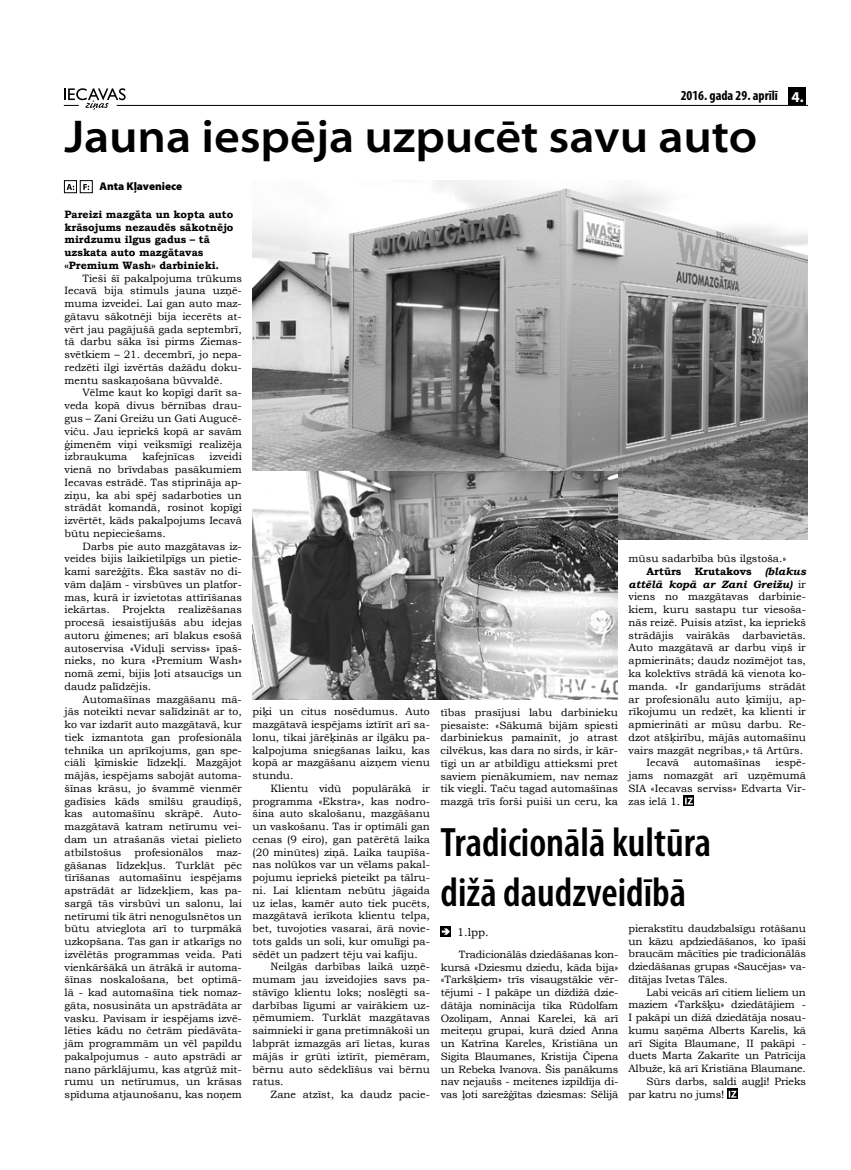
<style>
.page{position:relative;width:851px;height:1170px;background:#fff}
.page>*{position:absolute;margin:0;border:0;box-sizing:border-box;transform-origin:0 0}
.t1{font:600 semi-expanded 46.25px "Myriad Pro";color:#000}
.t2{font:600 condensed 41.25px/49.5px "Myriad Pro";color:#000}
.t3{font:700 condensed 13.75px "Myriad Pro";color:#000}
.t4{font:900 11.25px "Myriad Pro";color:#000}
.t5{font:11.25px "Bookman Old Style";color:#000}
.t6{font:10.62px/12.8px "Bookman Old Style";color:#000;text-align:justify}
.t7{font:700 10.62px/12.8px "Bookman Old Style";color:#000}
.t8{font:italic 700 10.62px "Bookman Old Style";color:#000}
.s1{font-stretch:normal;font-size:15px;color:#fff}
.s2{font-weight:400;font-style:normal}
</style>
<div class="page">
<hr style="left:117px;top:105px;width:689px;height:1px;background:#000">
<svg style="left:64px;top:88px;width:62px;height:22px"></svg>
<div style="left:788px;top:87px;width:18px;height:18px;background:#000"></div>
<svg style="left:67px;top:184px;width:7px;height:6px"></svg>
<div style="left:64px;top:180px;width:13px;height:13px;border:1px solid #000"></div>
<svg style="left:83px;top:184px;width:6px;height:6px"></svg>
<div style="left:80px;top:180px;width:12px;height:13px;border:1px solid #000"></div>
<svg style="left:440px;top:926px;width:11px;height:10px"></svg>
<svg style="left:441px;top:928px;width:9px;height:6px"></svg>
<div style="left:727px;top:1088px;width:10px;height:10px;background:#000"></div>
<svg style="left:728px;top:1090px;width:8px;height:7px"></svg>
<img style="left:253px;top:180px;width:553px;height:360px">
<svg style="left:683px;top:795px;width:11px;height:11px"></svg>
<svg style="left:685px;top:797px;width:7px;height:7px"></svg>
<img style="left:252px;top:472px;width:366px;height:227px">
<p class="t3" style="left:680px;top:87px;width:124px">2016. gada 29. aprīlī <span class="s1">4.</span></p>
<h1 class="t1" style="left:64px;top:111px;width:694px">Jauna iespēja uzpucēt savu auto</h1>
<p class="t4" style="left:100px;top:180px;width:84px">Anta Kļaveniece</p>
<p class="t7" style="left:64px;top:208px;width:170px">Pareizi mazgāta un kopta auto krāsojums nezaudēs sākotnējo mirdzumu ilgus gadus – tā uzskata auto mazgātavas «Premium Wash» darbinieki.</p>
<p class="t6" style="left:64px;top:272px;width:179px;text-indent:18px">Tieši šī pakalpojuma trūkums Iecavā bija stimuls jauna uzņē&shy;muma izveidei. Lai gan auto maz&shy;gātavu sākotnēji bija iecerēts at&shy;vērt jau pagājušā gada septembrī, tā darbu sāka īsi pirms Ziemas&shy;svētkiem – 21. decembrī, jo nepa&shy;redzēti ilgi izvērtās dažādu doku&shy;mentu saskaņošana būvvaldē.</p>
<p class="t6" style="left:64px;top:386px;width:179px;text-indent:18px">Vēlme kaut ko kopīgi darīt sa&shy;veda kopā divus bērnības drau&shy;gus – Zani Greižu un Gati Augucē&shy;viču. Jau iepriekš kopā ar savām ģimenēm viņi veiksmīgi realizēja izbraukuma</p>
<p class="t6" style="left:64px;top:450px;width:179px;text-indent:145px">izveidi vienā no brīvdabas pasākumiem Iecavas estrādē. Tas stiprināja ap&shy;ziņu, ka abi spēj sadarboties un strādāt komandā, rosinot kopīgi izvērtēt, kāds pakalpojums Iecavā būtu nepieciešams.</p>
<p class="t6" style="left:64px;top:539px;width:179px;text-indent:18px">Darbs pie auto mazgātavas iz&shy;veides bijis laikietilpīgs un pietie&shy;kami sarežģīts. Ēka sastāv no di&shy;vām daļām - virsbūves un platfor&shy;mas, kurā ir izvietotas attīrīšanas iekārtas. Projekta realizēšanas procesā iesaistījušās abu idejas autoru ģimenes; arī blakus esošā autoservisa «Viduļi serviss» īpaš&shy;nieks, no kura «Premium Wash» nomā zemi, bijis ļoti atsaucīgs un daudz palīdzējis.</p>
<p class="t6" style="left:64px;top:692px;width:179px;text-indent:18px">Automašīnas mazgāšanu mā&shy;jās noteikti nevar salīdzināt ar to, ko var izdarīt auto mazgātavā, kur tiek izmantota gan profesionāla tehnika un aprīkojums, gan spe&shy;ciāli ķīmiskie līdzekļi. Mazgājot mājās, iespējams sabojāt automa&shy;šīnas krāsu, jo švammē vienmēr gadīsies kāds smilšu graudiņš, kas automašīnu skrāpē. Auto&shy;mazgātavā katram netīrumu vei&shy;dam un atrašanās vietai pielieto atbilstošus profesionālos maz&shy;gāšanas līdzekļus. Turklāt pēc tīrīšanas automašīnu iespējams apstrādāt ar līdzekļiem, kas pa&shy;sargā tās virsbūvi un salonu, lai netīrumi tik ātri nenogulsnētos un būtu atvieglota arī to turpmākā uzkopšana. Tas gan ir atkarīgs no izvēlētās programmas veida. Pati vienkāršākā un ātrākā ir automa&shy;šīnas noskalošana, bet optimā&shy;lā - kad automašīna tiek nomaz&shy;gāta, nosusināta un apstrādāta ar vasku. Pavisam ir iespējams izvē&shy;lēties kādu no četrām piedāvāta&shy;jām programmām un vēl papildu pakalpojumus - auto apstrādi ar nano pārklājumu, kas atgrūž mit&shy;rumu un netīrumus, un krāsas spīduma atjaunošanu, kas noņem</p>
<p class="t6" style="left:142px;top:450px;width:54px">kafejnīcas</p>
<p class="t6" style="left:252px;top:705px;width:179px">piķi un citus nosēdumus. Auto mazgātavā iespējams iztīrīt arī sa&shy;lonu, tikai jārēķinās ar ilgāku pa&shy;kalpojuma sniegšanas laiku, kas kopā ar mazgāšanu aizņem vienu stundu.</p>
<p class="t6" style="left:252px;top:781px;width:179px;text-indent:18px">Klientu vidū populārākā ir programma «Ekstra», kas nodro&shy;šina auto skalošanu, mazgāšanu un vaskošanu. Tas ir optimāli gan cenas (9 eiro), gan patērētā laika (20 minūtes) ziņā. Laika taupīša&shy;nas nolūkos var un vēlams pakal&shy;pojumu iepriekš pieteikt pa tālru&shy;ni. Lai klientam nebūtu jāgaida uz ielas, kamēr auto tiek pucēts, mazgātavā ierīkota klientu telpa, bet, tuvojoties vasarai, ārā novie&shy;tots galds un soli, kur omulīgi pa&shy;sēdēt un padzert tēju vai kafiju.</p>
<p class="t6" style="left:252px;top:960px;width:179px;text-indent:18px">Neilgās darbības laikā uzņē&shy;mumam jau izveidojies savs pa&shy;stāvīgo klientu loks; noslēgti sa&shy;darbības līgumi ar vairākiem uz&shy;ņēmumiem. Turklāt mazgātavas saimnieki ir gana pretimnākoši un labprāt izmazgās arī lietas, kuras mājās ir grūti iztīrīt, piemēram, bērnu auto sēdeklīšus vai bērnu ratus.</p>
<p class="t6" style="left:270px;top:1087px;width:161px">Zane atzīst, ka daudz pacie-</p>
<p class="t6" style="left:440px;top:705px;width:179px">tības prasījusi labu darbinieku piesaiste: «Sākumā bijām spiesti darbiniekus pamainīt, jo atrast cilvēkus, kas dara no sirds, ir kār&shy;tīgi un ar atbildīgu attieksmi pret saviem pienākumiem, nav nemaz tik viegli. Taču tagad automašīnas mazgā trīs forši puiši un ceru, ka</p>
<p class="t6" style="left:628px;top:552px;width:159px">mūsu sadarbība būs ilgstoša.»</p>
<p class="t7" style="left:646px;top:564px;width:36px">Artūrs</p>
<p class="t7" style="left:694px;top:564px;width:58px">Krutakovs</p>
<p class="t8" style="left:765px;top:563px;width:43px">(blakus</p>
<p class="t8" style="left:628px;top:576px;width:179px">attēlā kopā ar Zani Greižu) <span class="s2">ir</span></p>
<p class="t6" style="left:628px;top:590px;width:179px">viens no mazgātavas darbinie-</p>
<p class="t6" style="left:628px;top:603px;width:179px">kiem, kuru sastapu tur viesoša-</p>
<p class="t6" style="left:628px;top:616px;width:179px">nās reizē. Puisis atzīst, ka iepriekš</p>
<p class="t6" style="left:628px;top:628px;width:179px">strādājis vairākās darbavietās.</p>
<p class="t6" style="left:628px;top:641px;width:179px">Auto mazgātavā ar darbu viņš ir</p>
<p class="t6" style="left:628px;top:654px;width:179px">apmierināts; daudz nozīmējot tas,</p>
<p class="t6" style="left:628px;top:667px;width:179px">ka kolektīvs strādā kā vienota ko-</p>
<p class="t6" style="left:628px;top:679px;width:179px">manda. «Ir gandarījums strādāt</p>
<p class="t6" style="left:628px;top:692px;width:179px">ar profesionālu auto ķīmiju, ap-</p>
<p class="t6" style="left:628px;top:705px;width:179px">rīkojumu un redzēt, ka klienti ir</p>
<p class="t6" style="left:628px;top:718px;width:179px">apmierināti ar mūsu darbu. Re-</p>
<p class="t6" style="left:628px;top:730px;width:179px">dzot atšķirību, mājās automašīnu</p>
<p class="t6" style="left:628px;top:743px;width:176px">vairs mazgāt negribas,» tā Artūrs.</p>
<p class="t6" style="left:646px;top:756px;width:34px">Iecavā</p>
<p class="t6" style="left:693px;top:756px;width:68px">automašīnas</p>
<p class="t6" style="left:628px;top:756px;width:179px;text-indent:147px">iespē&shy;jams nomazgāt arī uzņēmumā SIA «Iecavas serviss» Edvarta Vir&shy;zas ielā 1.</p>
<h2 class="t2" style="left:440px;top:818px;width:272px">Tradicionālā kultūra dižā daudzveidībā</h2>
<p class="t6" style="left:628px;top:921px;width:179px">pierakstītu daudzbalsīgu rotāšanu un kāzu apdziedāšanos, ko īpaši braucām mācīties pie tradicionālās dziedāšanas grupas «Saucējas» va&shy;dītājas Ivetas Tāles.</p>
<p class="t6" style="left:646px;top:985px;width:161px">Labi veicās arī citiem lieliem un</p>
<p class="t6" style="left:628px;top:998px;width:179px">maziem «Tarkšķu» dziedātājiem -</p>
<p class="t6" style="left:628px;top:1011px;width:179px">I pakāpi un dižā dziedātāja nosau-</p>
<p class="t6" style="left:628px;top:1023px;width:179px">kumu saņēma Alberts Karelis, kā</p>
<p class="t6" style="left:628px;top:1036px;width:179px">arī Sigita Blaumane, II pakāpi -</p>
<p class="t6" style="left:628px;top:1049px;width:179px">duets Marta Zakarīte un Patrīcija</p>
<p class="t6" style="left:628px;top:1062px;width:179px">Albuže, kā arī Kristiāna Blaumane.</p>
<p class="t6" style="left:646px;top:1074px;width:161px">Sūrs darbs, saldi augļi! Prieks</p>
<p class="t6" style="left:628px;top:1087px;width:97px">par katru no jums!</p>
<p class="t5" style="left:457px;top:924px;width:33px">1.lpp.</p>
<p class="t6" style="left:441px;top:947px;width:179px;text-indent:18px">Tradicionālās dziedāšanas kon&shy;kursā «Dziesmu dziedu, kāda bija» «Tarkšķiem» trīs visaugstākie vēr&shy;tējumi - I pakāpe un diždižā dzie&shy;dātāja nominācija tika Rūdolfam Ozoliņam, Annai Karelei, kā arī meiteņu grupai, kurā dzied Anna un Katrīna Kareles, Kristiāna un Sigita Blaumanes, Kristija Čipena un Rebeka Ivanova. Šis panākums nav nejaušs - meitenes izpildīja di&shy;vas ļoti sarežģītas dziesmas: Sēlijā</p>
</div>
